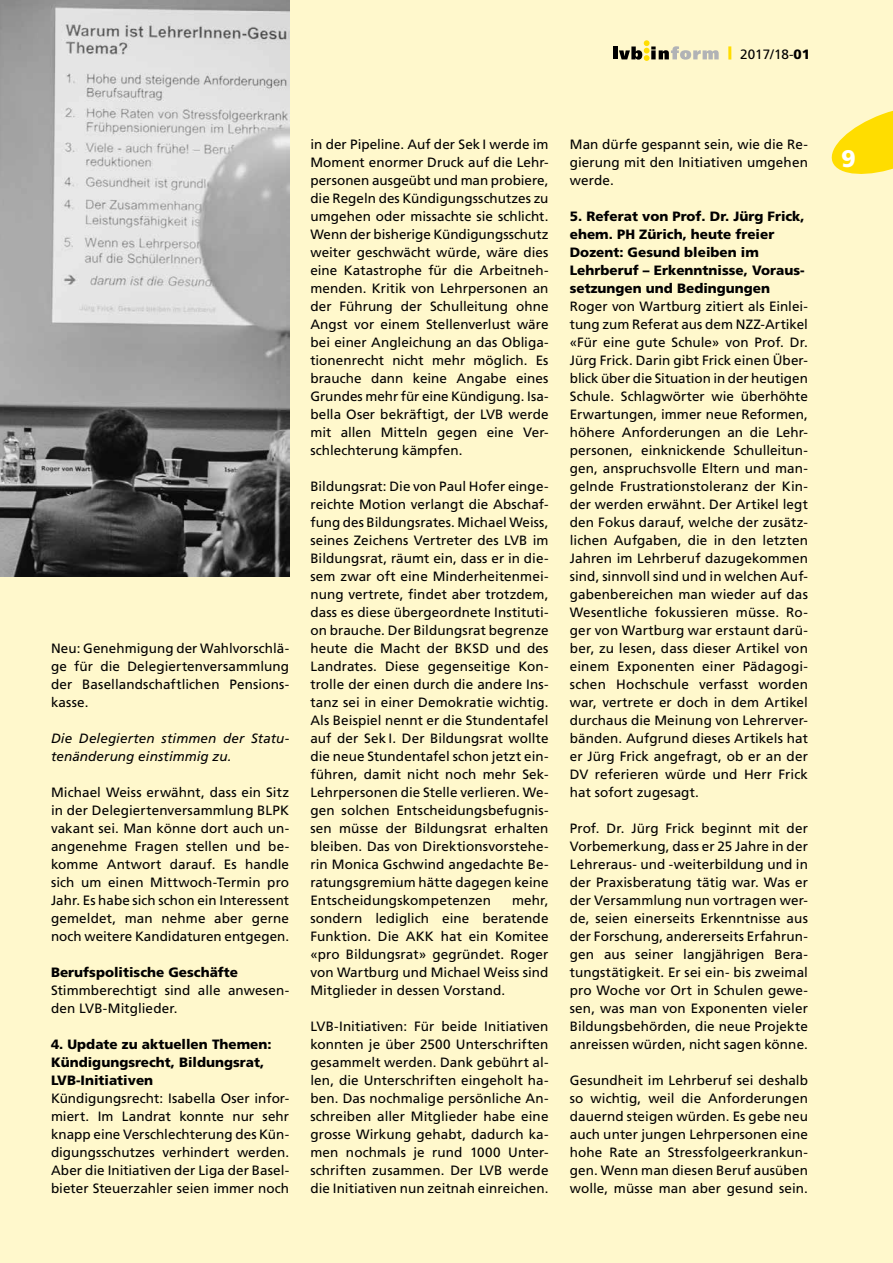
<style>
.page{position:relative;width:893px;height:1263px;background:#fff}
.page>*{position:absolute;margin:0;border:0;box-sizing:border-box;transform-origin:0 0}
.t1{font:900 24px "Frutiger LT Std";color:#fff}
.t2{font:13.5px/18px "Frutiger LT Std";letter-spacing:.005em;color:#000;text-align:justify}
.t3{font:900 13.5px/18px "Frutiger LT Std";color:#000}
.t4{font:italic 13.5px/18px "Frutiger LT Std";letter-spacing:.01em;color:#000}
.s1{font-weight:900}
</style>
<div class="page">
<img style="left:0;top:0;width:289px;height:576px">
<div style="left:0;top:577px;width:893px;height:686px;background:#fff8cc"></div>
<div style="left:290px;top:0;width:603px;height:583px;background:#fff8cc"></div>
<svg style="left:831px;top:110px;width:62px;height:64px"></svg>
<hr style="left:613px;top:47px;width:4px;height:12px;background:#000">
<svg style="left:619px;top:40px;width:100px;height:21px"></svg>
<hr style="left:728px;top:46px;width:3px;height:14px;background:#fd0">
<p class="t2" style="left:740px;top:45px;width:71px">2017/18-<span class="s1">01</span></p>
<p class="t2" style="left:51px;top:639px;width:240px">Neu: Genehmigung der Wahlvorschlä&shy;ge für die Delegiertenversammlung der Basellandschaftlichen Pensions&shy;kasse.</p>
<p class="t4" style="left:51px;top:729px;width:240px">Die Delegierten stimmen der Statu&shy;tenänderung einstimmig zu.</p>
<p class="t2" style="left:51px;top:783px;width:240px">Michael Weiss erwähnt, dass ein Sitz in der Delegiertenversammlung BLPK vakant sei. Man könne dort auch un&shy;angenehme Fragen stellen und be&shy;komme Antwort darauf. Es handle sich um einen Mittwoch-Termin pro Jahr. Es habe sich schon ein Interessent gemeldet, man nehme aber gerne noch weitere Kandidaturen entgegen.</p>
<p class="t3" style="left:51px;top:963px;width:189px">Berufspolitische Geschäfte</p>
<p class="t2" style="left:51px;top:981px;width:240px">Stimmberechtigt sind alle anwesen&shy;den LVB-Mitglieder.</p>
<p class="t3" style="left:51px;top:1035px;width:222px">4. Update zu aktuellen Themen:<br>Kündigungsrecht, Bildungsrat,<br>LVB-Initiativen</p>
<p class="t2" style="left:51px;top:1089px;width:240px">Kündigungsrecht: Isabella Oser infor&shy;miert. Im Landrat konnte nur sehr knapp eine Verschlechterung des Kün&shy;digungsschutzes verhindert werden.<br>Aber die Initiativen der Liga der Basel&shy;bieter Steuerzahler seien immer noch</p>
<p class="t2" style="left:310px;top:135px;width:240px">in der Pipeline. Auf der Sek I werde im Moment enormer Druck auf die Lehr&shy;personen ausgeübt und man probiere, die Regeln des Kündigungsschutzes zu umgehen oder missachte sie schlicht.<br>Wenn der bisherige Kündigungsschutz weiter geschwächt würde, wäre dies eine Katastrophe für die Arbeitneh&shy;menden. Kritik von Lehrpersonen an der Führung der Schulleitung ohne Angst vor einem Stellenverlust wäre bei einer Angleichung an das Obliga&shy;tionenrecht nicht mehr möglich. Es brauche dann keine Angabe eines Grundes mehr für eine Kündigung. Isa&shy;bella Oser bekräftigt, der LVB werde mit allen Mitteln gegen eine Ver&shy;schlechterung kämpfen.</p>
<p class="t2" style="left:310px;top:477px;width:240px">Bildungsrat: Die von Paul Hofer einge&shy;reichte Motion verlangt die Abschaf&shy;fung des Bildungsrates. Michael Weiss, seines Zeichens Vertreter des LVB im Bildungsrat, räumt ein, dass er in die&shy;sem zwar oft eine Minderheitenmei&shy;nung vertrete, findet aber trotzdem, dass es diese übergeordnete Instituti&shy;on brauche. Der Bildungsrat begrenze heute die Macht der BKSD und des Landrates. Diese gegenseitige Kon&shy;trolle der einen durch die andere Ins&shy;tanz sei in einer Demokratie wichtig.<br>Als Beispiel nennt er die Stundentafel auf der Sek I. Der Bildungsrat wollte die neue Stundentafel schon jetzt ein&shy;führen, damit nicht noch mehr Sek-Lehrpersonen die Stelle verlieren. We&shy;gen solchen Entscheidungsbefugnis&shy;sen müsse der Bildungsrat erhalten bleiben. Das von Direktionsvorstehe&shy;rin Monica Gschwind angedachte Be&shy;ratungsgremium hätte dagegen keine Entscheidungskompetenzen</p>
<p class="t2" style="left:310px;top:891px;width:240px;text-indent:202px">mehr, sondern lediglich eine beratende Funktion. Die AKK hat ein Komitee «pro Bildungsrat» gegründet. Roger von Wartburg und Michael Weiss sind Mitglieder in dessen Vorstand.</p>
<p class="t2" style="left:310px;top:1017px;width:240px">LVB-Initiativen: Für beide Initiativen konnten je über 2500 Unterschriften gesammelt werden. Dank gebührt al&shy;len, die Unterschriften eingeholt ha&shy;ben. Das nochmalige persönliche An&shy;schreiben aller Mitglieder habe eine grosse Wirkung gehabt, dadurch ka&shy;men nochmals je rund 1000 Unter&shy;schriften zusammen. Der LVB werde die Initiativen nun zeitnah einreichen.</p>
<p class="t2" style="left:570px;top:135px;width:240px">Man dürfe gespannt sein, wie die Re&shy;gierung mit den Initiativen umgehen werde.</p>
<p class="t3" style="left:570px;top:207px;width:236px">5. Referat von Prof. Dr. Jürg Frick, ehem. PH Zürich, heute freier<br>Dozent: Gesund bleiben im<br>Lehrberuf – Erkenntnisse, Voraus&shy;setzungen und Bedingungen</p>
<p class="t2" style="left:570px;top:297px;width:240px">Roger von Wartburg zitiert als Einlei&shy;tung zum Referat aus dem NZZ-Artikel «Für eine gute Schule» von Prof. Dr.<br>Jürg Frick. Darin gibt Frick einen Über&shy;blick über die Situation in der heutigen Schule. Schlagwörter wie überhöhte Erwartungen, immer neue Reformen, höhere Anforderungen an die Lehr&shy;personen, einknickende Schulleitun&shy;gen, anspruchsvolle Eltern und man&shy;gelnde Frustrationstoleranz der Kin&shy;der werden erwähnt. Der Artikel legt den Fokus darauf, welche der zusätz&shy;lichen Aufgaben, die in den letzten Jahren im Lehrberuf dazugekommen sind, sinnvoll sind und in welchen Auf&shy;gabenbereichen man wieder auf das Wesentliche fokussieren müsse. Ro&shy;ger von Wartburg war erstaunt darü&shy;ber, zu lesen, dass dieser Artikel von einem Exponenten einer Pädagogi&shy;schen Hochschule verfasst worden war, vertrete er doch in dem Artikel durchaus die Meinung von Lehrerver&shy;bänden. Aufgrund dieses Artikels hat er Jürg Frick angefragt, ob er an der DV referieren würde und Herr Frick hat sofort zugesagt.</p>
<p class="t2" style="left:570px;top:819px;width:240px">Prof. Dr. Jürg Frick beginnt mit der Vorbemerkung, dass er 25 Jahre in der Lehreraus- und -weiterbildung und in der Praxisberatung tätig war. Was er der Versammlung nun vortragen wer&shy;de, seien einerseits Erkenntnisse aus der Forschung, andererseits Erfahrun&shy;gen aus seiner langjährigen Bera&shy;tungstätigkeit. Er sei ein- bis zweimal pro Woche vor Ort in Schulen gewe&shy;sen, was man von Exponenten vieler Bildungsbehörden, die neue Projekte anreissen würden, nicht sagen könne.</p>
<p class="t2" style="left:570px;top:1071px;width:240px">Gesundheit im Lehrberuf sei deshalb so wichtig, weil die Anforderungen dauernd steigen würden. Es gebe neu auch unter jungen Lehrpersonen eine hohe Rate an Stressfolgeerkrankun&shy;gen. Wenn man diesen Beruf ausüben wolle, müsse man aber gesund sein.</p>
<h1 class="t1" style="left:841px;top:144px;width:16px">9</h1>
</div>
